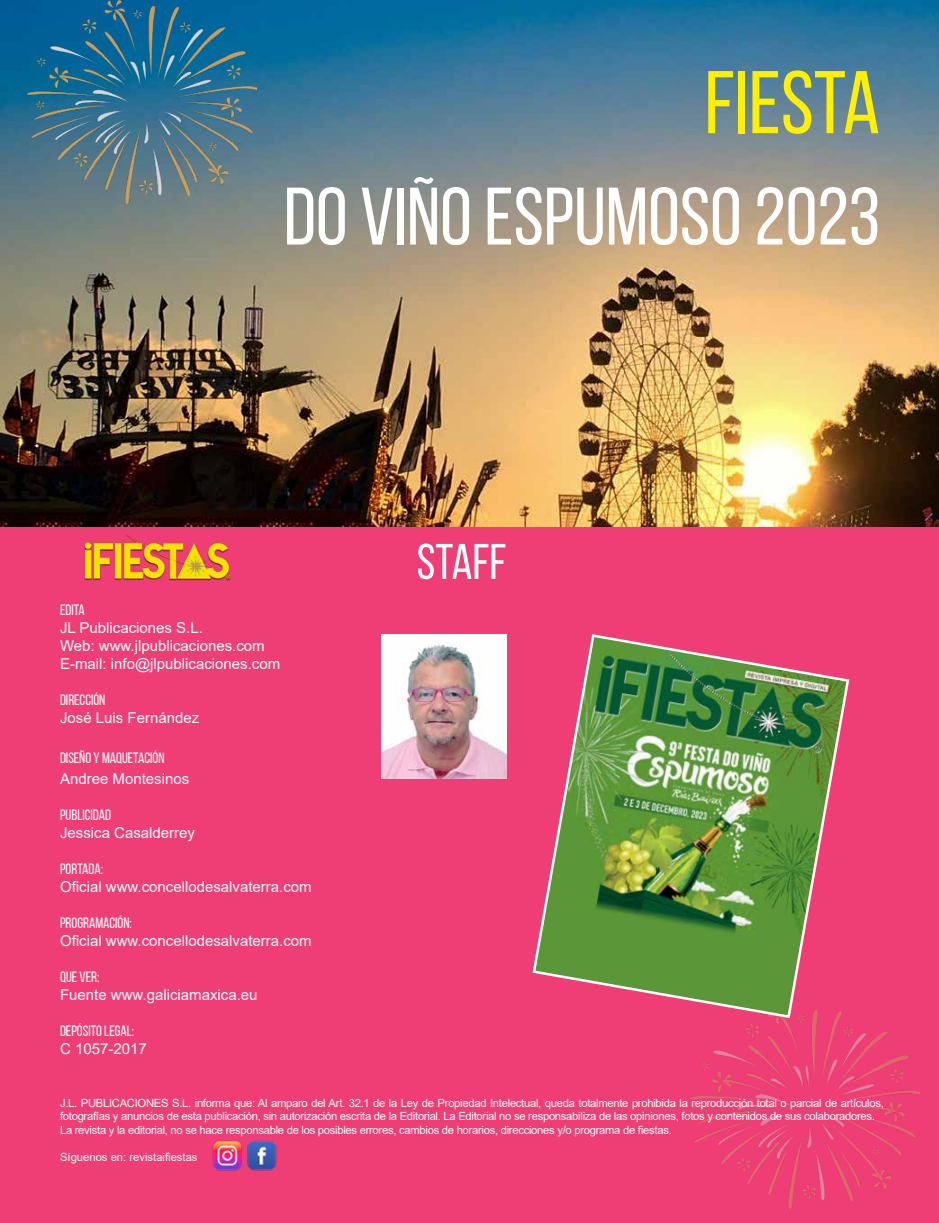
<style>
.page{position:relative;width:939px;height:1223px;background:#fff}
.page>*{position:absolute;margin:0;border:0;box-sizing:border-box;transform-origin:0 0}
.t1{font:88.75px "Bebas Neue";color:#ffef00}
.t2{font:81.25px "Bebas Neue";color:#fff}
.t3{font:50px "Bebas Neue";color:#fff}
.t4{font:15px/18px "Arial";color:#fff}
.t5{font:15px "Bebas Neue";color:#fff}
.t6{font:11.25px/13.5px "Arial";letter-spacing:-.025em;color:#fff}
.t7{font:11.25px "Arial";color:#fff}
</style>
<div class="page">
<img style="left:0;top:0;width:939px;height:527px">
<div style="left:0;top:527px;width:939px;height:695px;background:#ee3e75"></div>
<img style="left:691px;top:1019px;width:229px;height:189px">
<img style="left:382px;top:634px;width:124px;height:144px">
<img style="left:84px;top:534px;width:147px;height:47px">
<img style="left:532px;top:634px;width:318px;height:385px">
<img style="left:28px;top:0;width:228px;height:204px">
<img style="left:212px;top:1140px;width:65px;height:31px">
<h1 class="t1" style="left:705px;top:54px;width:177px">FIESTA</h1>
<h2 class="t2" style="left:284px;top:172px;width:598px">DO VIÑO ESPUMOSO 2023</h2>
<h3 class="t5" style="left:60px;top:602px;width:26px">EDITA</h3>
<h3 class="t4" style="left:60px;top:619px;width:222px">JL Publicaciones S.L.<br>Web: www.jlpublicaciones.com<br>E-mail: info@jlpublicaciones.com</h3>
<h3 class="t5" style="left:60px;top:692px;width:47px">DIRECCIÓN</h3>
<h3 class="t4" style="left:60px;top:709px;width:141px">José Luis Fernández</h3>
<h3 class="t5" style="left:60px;top:749px;width:106px">DISEÑO Y MAQUETACIÓN</h3>
<h3 class="t4" style="left:60px;top:769px;width:131px">Andree Montesinos</h3>
<h3 class="t5" style="left:60px;top:806px;width:52px">PUBLICIDAD</h3>
<h3 class="t4" style="left:60px;top:823px;width:137px">Jessica Casalderrey</h3>
<h3 class="t5" style="left:60px;top:860px;width:45px">PORTADA:</h3>
<h3 class="t4" style="left:60px;top:877px;width:253px">Oficial www.concellodesalvaterra.com</h3>
<h3 class="t5" style="left:60px;top:914px;width:73px">PROGRAMACIÓN:</h3>
<h3 class="t4" style="left:60px;top:931px;width:253px">Oficial www.concellodesalvaterra.com</h3>
<h3 class="t5" style="left:60px;top:968px;width:41px">QUE VER:</h3>
<h3 class="t4" style="left:60px;top:985px;width:199px">Fuente www.galiciamaxica.eu</h3>
<h3 class="t5" style="left:60px;top:1022px;width:76px">DEPÓSITO LEGAL:</h3>
<h3 class="t4" style="left:60px;top:1039px;width:88px">C 1057-2017</h3>
<h3 class="t3" style="left:417px;top:534px;width:91px">STAFF</h3>
<p class="t6" style="left:60px;top:1095px;width:825px">J.L. PUBLICACIONES S.L. informa que: Al amparo del Art. 32.1 de la Ley de Propiedad Intelectual, queda totalmente prohibida la reproducción total o parcial de artículos, fotografías y anuncios de esta publicación, sin autorización escrita de la Editorial. La Editorial no se responsabiliza de las opiniones, fotos y contenidos de sus colaboradores.<br>La revista y la editorial, no se hace responsable de los posibles errores, cambios de horarios, direcciones y/o programa de fiestas.</p>
<p class="t7" style="left:60px;top:1148px;width:139px">Síguenos en: revistaifiestas</p>
</div>
